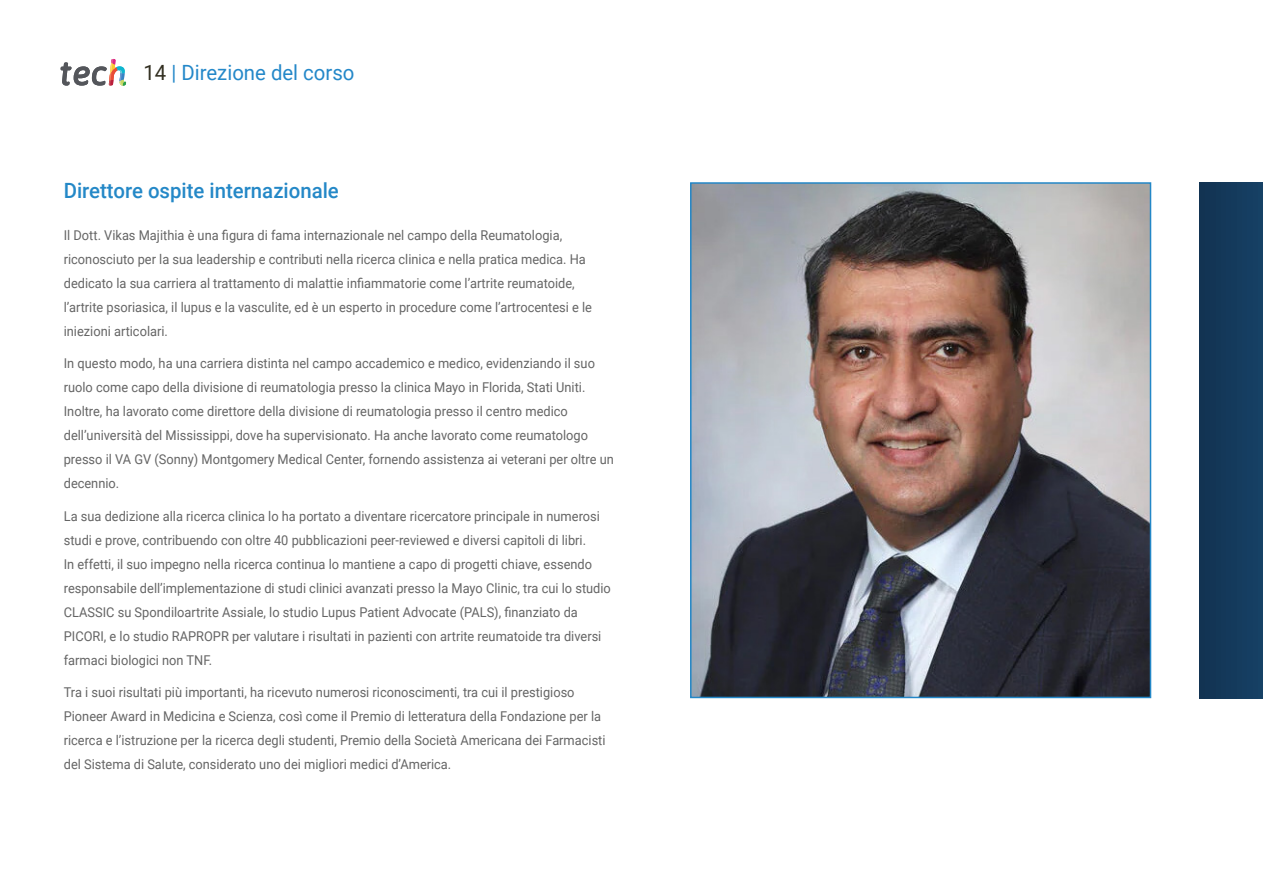
<style>
.page{position:relative;width:1263px;height:893px;background:#fff}
.page>*{position:absolute;margin:0;border:0;box-sizing:border-box;transform-origin:0 0}
.t1{font:500 21px "Roboto";color:#2488c7}
.t2{font:21px "Roboto";color:#2488c9}
.t3{font:13.5px/24px "Roboto";color:#656565;scale:.95 1}
.s1{color:#312e20}
</style>
<div class="page">
<img style="left:693px;top:185px;width:455px;height:510px">
<div style="left:690px;top:182px;width:461px;height:516px;border:2px solid #2387c7"></div>
<div style="left:1199px;top:182px;width:64px;height:516px;background:#14395b"></div>
<svg style="left:61px;top:59px;width:65px;height:27px"></svg>
<h1 class="t2" style="left:144px;top:57px;width:213px"><span class="s1">14</span> | Direzione del corso</h1>
<h1 class="t1" style="left:64px;top:176px;width:277px">Direttore ospite internazionale</h1>
<p class="t3" style="left:64px;top:222px;width:558px">Il Dott. Vikas Majithia è una figura di fama internazionale nel campo della Reumatologia, riconosciuto per la sua leadership e contributi nella ricerca clinica e nella pratica medica. Ha dedicato la sua carriera al trattamento di malattie infiammatorie come l’artrite reumatoide, l’artrite psoriasica, il lupus e la vasculite, ed è un esperto in procedure come l’artrocentesi e le iniezioni articolari.</p>
<p class="t3" style="left:64px;top:351px;width:580px">In questo modo, ha una carriera distinta nel campo accademico e medico, evidenziando il suo ruolo come capo della divisione di reumatologia presso la clinica Mayo in Florida, Stati Uniti.<br>Inoltre, ha lavorato come direttore della divisione di reumatologia presso il centro medico dell’università del Mississippi, dove ha supervisionato. Ha anche lavorato come reumatologo presso il VA GV (Sonny) Montgomery Medical Center, fornendo assistenza ai veterani per oltre un decennio.</p>
<p class="t3" style="left:64px;top:503px;width:577px">La sua dedizione alla ricerca clinica lo ha portato a diventare ricercatore principale in numerosi studi e prove, contribuendo con oltre 40 pubblicazioni peer-reviewed e diversi capitoli di libri.<br>In effetti, il suo impegno nella ricerca continua lo mantiene a capo di progetti chiave, essendo responsabile dell’implementazione di studi clinici avanzati presso la Mayo Clinic, tra cui lo studio CLASSIC su Spondiloartrite Assiale, lo studio Lupus Patient Advocate (PALS), finanziato da PICORI, e lo studio RAPROPR per valutare i risultati in pazienti con artrite reumatoide tra diversi farmaci biologici non TNF.</p>
<p class="t3" style="left:64px;top:680px;width:572px">Tra i suoi risultati più importanti, ha ricevuto numerosi riconoscimenti, tra cui il prestigioso Pioneer Award in Medicina e Scienza, così come il Premio di letteratura della Fondazione per la ricerca e l’istruzione per la ricerca degli studenti, Premio della Società Americana dei Farmacisti del Sistema di Salute, considerato uno dei migliori medici d’America.</p>
</div>
